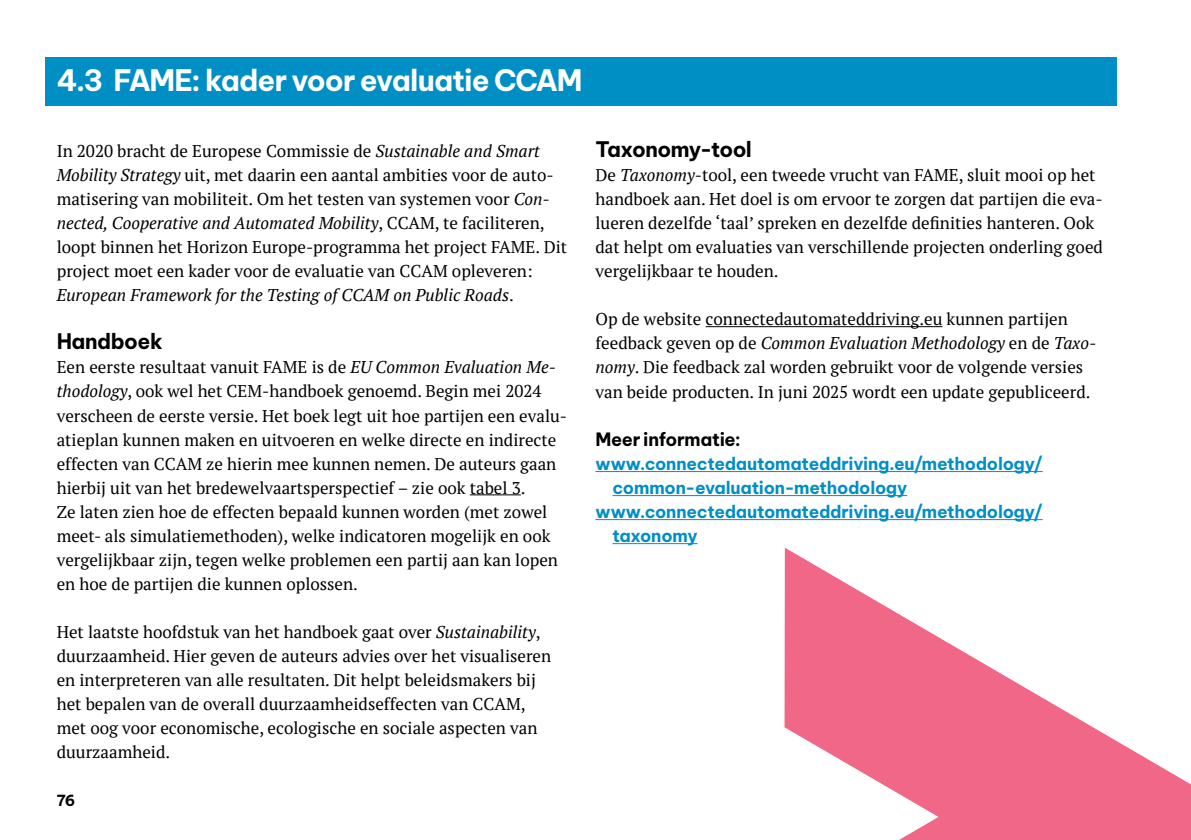
<style>
.page{position:relative;width:1191px;height:840px;background:#fff}
.page>*{position:absolute;margin:0;border:0;box-sizing:border-box;transform-origin:0 0}
.t1{font:700 29px "Be Vietnam Pro";letter-spacing:-.04em;color:#fff}
.t2{font:700 21px "Be Vietnam Pro";letter-spacing:-.025em;color:#000}
.t3{font:700 18px "Be Vietnam Pro";letter-spacing:-.015em;color:#000}
.t4{font:700 17.2px "Be Vietnam Pro";letter-spacing:-.015em;color:#008fc5}
.t5{font:17px/24px "PT Serif";color:#000}
.t6{font:700 15px "Be Vietnam Pro";color:#000}
.s1{font-style:italic}
</style>
<div class="page">
<svg style="left:784px;top:548px;width:407px;height:291px;fill:#f16787"></svg>
<hr style="left:470px;top:494px;width:51px;height:1px;background:#000">
<hr style="left:705px;top:326px;width:237px;height:1px;background:#000">
<hr style="left:595px;top:471px;width:447px;height:1px;background:#008fc5">
<hr style="left:612px;top:495px;width:295px;height:1px;background:#008fc5">
<hr style="left:595px;top:519px;width:447px;height:1px;background:#008fc5">
<hr style="left:612px;top:543px;width:85px;height:1px;background:#008fc5">
<div style="left:45px;top:57px;width:1072px;height:49px;background:#008fc5"></div>
<h1 class="t1" style="left:57px;top:56px;width:527px">4.3 FAME: kader voor evaluatie CCAM</h1>
<p class="t5" style="left:57px;top:139px;width:512px">In 2020 bracht de Europese Commissie de <span class="s1">Sustainable and Smart Mobility Strategy</span> uit, met daarin een aantal ambities voor de auto&shy;matisering van mobiliteit. Om het testen van systemen voor <span class="s1">Con&shy;nected, Cooperative and Automated Mobility</span>, CCAM, te faciliteren, loopt binnen het Horizon Europe-programma het project FAME. Dit project moet een kader voor de evaluatie van CCAM opleveren:<br><span class="s1">European Framework for the Testing of CCAM on Public Roads</span>.</p>
<p class="t2" style="left:57px;top:323px;width:107px">Handboek</p>
<p class="t5" style="left:57px;top:355px;width:512px">Een eerste resultaat vanuit FAME is de <span class="s1">EU Common Evaluation Me&shy;thodology</span>, ook wel het CEM-handboek genoemd. Begin mei 2024 verscheen de eerste versie. Het boek legt uit hoe partijen een evalu&shy;atieplan kunnen maken en uitvoeren en welke directe en indirecte effecten van CCAM ze hierin mee kunnen nemen. De auteurs gaan hierbij uit van het bredewelvaartsperspectief – zie ook tabel 3.<br>Ze laten zien hoe de effecten bepaald kunnen worden (met zowel meet- als simulatiemethoden), welke indicatoren mogelijk en ook vergelijkbaar zijn, tegen welke problemen een partij aan kan lopen en hoe de partijen die kunnen oplossen.</p>
<p class="t5" style="left:57px;top:619px;width:496px">Het laatste hoofdstuk van het handboek gaat over <span class="s1">Sustainability</span>, duurzaamheid. Hier geven de auteurs advies over het visualiseren en interpreteren van alle resultaten. Dit helpt beleidsmakers bij het bepalen van de overall duurzaamheidseffecten van CCAM, met oog voor economische, ecologische en sociale aspecten van duurzaamheid.</p>
<p class="t6" style="left:57px;top:787px;width:20px">76</p>
<p class="t2" style="left:595px;top:131px;width:158px">Taxonomy-tool</p>
<p class="t5" style="left:595px;top:163px;width:509px">De <span class="s1">Taxonomy</span>-tool, een tweede vrucht van FAME, sluit mooi op het handboek aan. Het doel is om ervoor te zorgen dat partijen die eva&shy;lueren dezelfde ‘taal’ spreken en dezelfde definities hanteren. Ook dat helpt om evaluaties van verschillende projecten onderling goed vergelijkbaar te houden.</p>
<p class="t5" style="left:595px;top:307px;width:502px">Op de website connectedautomateddriving.eu kunnen partijen feedback geven op de <span class="s1">Common Evaluation Methodology</span> en de <span class="s1">Taxo&shy;nomy</span>. Die feedback zal worden gebruikt voor de volgende versies van beide producten. In juni 2025 wordt een update gepubliceerd.</p>
<p class="t3" style="left:595px;top:423px;width:147px">Meer informatie:</p>
<p class="t4" style="left:595px;top:448px;width:449px">www.connectedautomateddriving.eu/methodology/</p>
<p class="t4" style="left:612px;top:472px;width:296px">common-evaluation-methodology</p>
<p class="t4" style="left:595px;top:496px;width:449px">www.connectedautomateddriving.eu/methodology/</p>
<p class="t4" style="left:612px;top:520px;width:87px">taxonomy</p>
</div>
